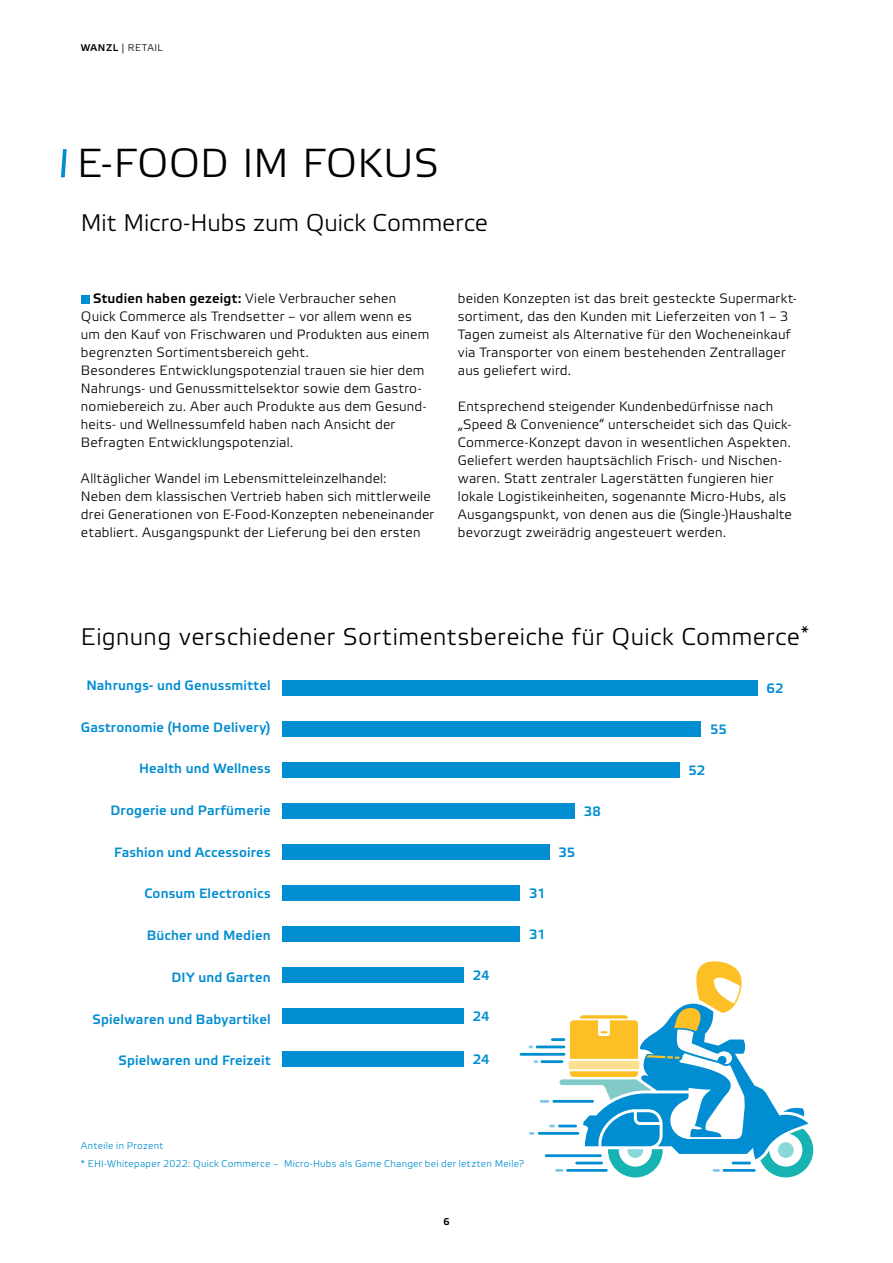
<style>
.page{position:relative;width:893px;height:1263px;background:#fff}
.page>*{position:absolute;margin:0;border:0;box-sizing:border-box;transform-origin:0 0}
.t1{font:300 40.5px "Wanzl Etelka";letter-spacing:.015em;color:#000}
.t2{font:300 24px "Wanzl Etelka";letter-spacing:.015em;color:#000}
.t3{font:300 13.5px/18px "Wanzl Etelka";letter-spacing:.015em;color:#000}
.t4{font:500 13.5px "Wanzl Etelka";letter-spacing:.015em;color:#008dd1}
.t5{font:300 9.75px/17.7px "Wanzl Etelka";letter-spacing:.03em;color:#008dd1}
.t6{font:300 9.75px "Wanzl Etelka";letter-spacing:.06em;color:#000}
.t7{font:500 9.75px "Wanzl Etelka";color:#000}
.s1{font-weight:500}
</style>
<div class="page">
<hr style="left:520px;top:1053px;width:45px;height:3px;background:#008dd1">
<svg style="left:529px;top:961px;width:284px;height:216px"></svg>
<svg style="left:61px;top:149px;width:6px;height:28px"></svg>
<div style="left:81px;top:295px;width:8px;height:8px;background:#008dd1"></div>
<div style="left:283px;top:721px;width:418px;height:16px;background:#008dd1"></div>
<div style="left:283px;top:680px;width:475px;height:16px;background:#008dd1"></div>
<div style="left:283px;top:762px;width:397px;height:16px;background:#008dd1"></div>
<div style="left:283px;top:803px;width:292px;height:16px;background:#008dd1"></div>
<div style="left:283px;top:844px;width:267px;height:16px;background:#008dd1"></div>
<div style="left:283px;top:885px;width:237px;height:16px;background:#008dd1"></div>
<div style="left:283px;top:926px;width:237px;height:16px;background:#008dd1"></div>
<div style="left:283px;top:967px;width:181px;height:16px;background:#008dd1"></div>
<div style="left:283px;top:1008px;width:181px;height:16px;background:#008dd1"></div>
<div style="left:283px;top:1051px;width:181px;height:16px;background:#008dd1"></div>
<p class="t6" style="left:81px;top:42px;width:84px"><span class="s1">WANZL</span> | RETAIL</p>
<h1 class="t1" style="left:77px;top:140px;width:363px">E-FOOD IM FOKUS</h1>
<h2 class="t2" style="left:81px;top:209px;width:408px">Mit Micro-Hubs zum Quick Commerce</h2>
<p class="t3" style="left:81px;top:290px;width:350px;text-indent:12px"><span class="s1">Studien haben gezeigt:</span> Viele Verbraucher sehen Quick Commerce als Trendsetter – vor allem wenn es um den Kauf von Frischwaren und Produkten aus einem begrenzten Sortimentsbereich geht.<br>Besonderes Entwicklungspotenzial trauen sie hier dem Nahrungs- und Genussmittelsektor sowie dem Gastro&shy;nomiebereich zu. Aber auch Produkte aus dem Gesund&shy;heits- und Wellnessumfeld haben nach Ansicht der Befragten Entwicklungspotenzial.</p>
<p class="t3" style="left:81px;top:470px;width:355px">Alltäglicher Wandel im Lebensmitteleinzelhandel:<br>Neben dem klassischen Vertrieb haben sich mittlerweile drei Generationen von E-Food-Konzepten nebeneinander etabliert. Ausgangspunkt der Lieferung bei den ersten</p>
<p class="t3" style="left:458px;top:290px;width:340px">beiden Konzepten ist das breit gesteckte Supermarkt&shy;sortiment, das den Kunden mit Lieferzeiten von 1 – 3<br>Tagen zumeist als Alternative für den Wocheneinkauf via Transporter von einem bestehenden Zentrallager aus geliefert wird.</p>
<p class="t3" style="left:458px;top:398px;width:336px">Entsprechend steigender Kundenbedürfnisse nach „Speed &amp; Convenience“ unterscheidet sich das Quick-Commerce-Konzept davon in wesentlichen Aspekten.<br>Geliefert werden hauptsächlich Frisch- und Nischen&shy;waren. Statt zentraler Lagerstätten fungieren hier lokale Logistikeinheiten, sogenannte Micro-Hubs, als Ausgangspunkt, von denen aus die (Single-)Haushalte bevorzugt zweirädrig angesteuert werden.</p>
<h2 class="t2" style="left:81px;top:623px;width:729px">Eignung verschiedener Sortimentsbereiche für Quick Commerce<sup>*</sup></h2>
<p class="t4" style="left:86px;top:677px;width:186px">Nahrungs- und Genussmittel</p>
<p class="t4" style="left:81px;top:719px;width:191px">Gastronomie (Home Delivery)</p>
<p class="t4" style="left:139px;top:761px;width:133px">Health und Wellness</p>
<p class="t4" style="left:110px;top:803px;width:162px">Drogerie und Parfümerie</p>
<p class="t4" style="left:114px;top:844px;width:158px">Fashion und Accessoires</p>
<p class="t4" style="left:144px;top:886px;width:128px">Consum Electronics</p>
<p class="t4" style="left:147px;top:928px;width:125px">Bücher und Medien</p>
<p class="t4" style="left:172px;top:969px;width:101px">DIY und Garten</p>
<p class="t4" style="left:92px;top:1011px;width:180px">Spielwaren und Babyartikel</p>
<p class="t4" style="left:119px;top:1053px;width:154px">Spielwaren und Freizeit</p>
<p class="t4" style="left:473px;top:968px;width:18px">24</p>
<p class="t4" style="left:473px;top:1009px;width:18px">24</p>
<p class="t4" style="left:473px;top:1051px;width:18px">24</p>
<p class="t4" style="left:529px;top:885px;width:18px">31</p>
<p class="t4" style="left:529px;top:926px;width:18px">31</p>
<p class="t4" style="left:584px;top:803px;width:19px">38</p>
<p class="t4" style="left:558px;top:844px;width:18px">35</p>
<p class="t5" style="left:81px;top:1137px;width:445px">Anteile in Prozent<br>* EHI-Whitepaper 2022: Quick Commerce – Micro-Hubs als Game Changer bei der letzten Meile?</p>
<p class="t7" style="left:443px;top:1215px;width:8px">6</p>
<p class="t4" style="left:710px;top:721px;width:18px">55</p>
<p class="t4" style="left:688px;top:762px;width:18px">52</p>
<p class="t4" style="left:766px;top:680px;width:19px">62</p>
</div>
